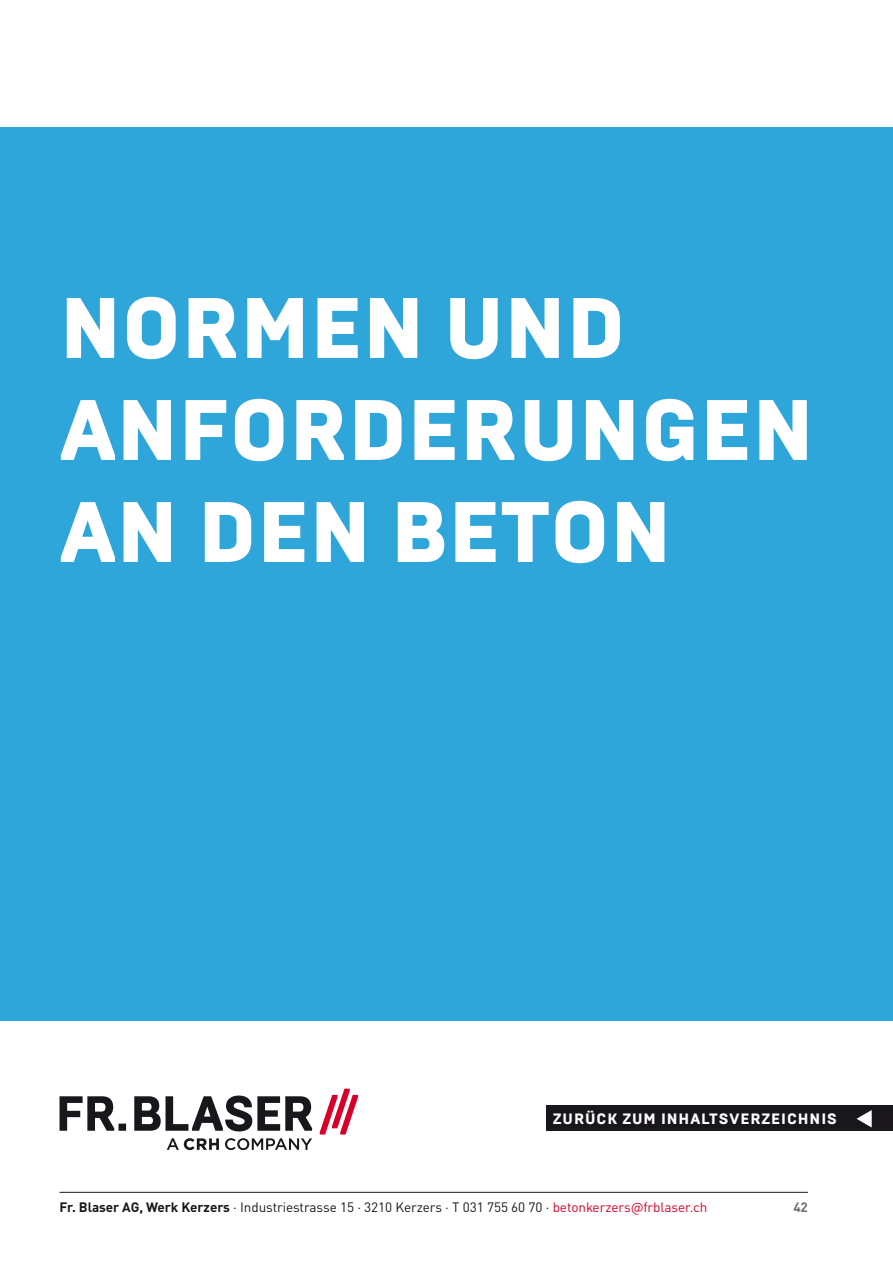
<style>
.page{position:relative;width:893px;height:1263px;background:#fff}
.page>*{position:absolute;margin:0;border:0;box-sizing:border-box;transform-origin:0 0}
.t1{font:900 85.5px/102px "Brutal Type";color:#fff}
.t2{font:800 15px "Brutal Type";letter-spacing:.06em;color:#fff}
.t3{font:13.5px "DIN Pro";letter-spacing:-.005em;color:#1a171c}
.t4{font:700 13.5px "DIN Pro";color:#707173}
.s1{font-weight:700}
.s2{color:#d6002b}
</style>
<div class="page">
<hr style="left:60px;top:1192px;width:748px;height:1px;background:#1a171c">
<div style="left:0;top:128px;width:893px;height:892px;background:#2fa6da"></div>
<div style="left:546px;top:1106px;width:347px;height:25px;background:#1a171c"></div>
<svg style="left:856px;top:1110px;width:16px;height:17px"></svg>
<svg style="left:60px;top:1095px;width:252px;height:36px"></svg>
<svg style="left:320px;top:1089px;width:38px;height:45px"></svg>
<svg style="left:167px;top:1138px;width:52px;height:12px"></svg>
<svg style="left:225px;top:1138px;width:87px;height:12px"></svg>
<h1 class="t1" style="left:60px;top:277px;width:756px">NORMEN UND<br>ANFORDERUNGEN<br>AN DEN BETON</h1>
<p class="t2" style="left:553px;top:1109px;width:286px">ZURÜCK ZUM INHALTSVERZEICHNIS</p>
<p class="t3" style="left:60px;top:1196px;width:649px"><span class="s1">Fr. Blaser AG, Werk Kerzers</span> · Industriestrasse 15 · 3210 Kerzers · T 031 755 60 70 · <span class="s2">betonkerzers@frblaser.ch</span></p>
<p class="t4" style="left:793px;top:1195px;width:16px">42</p>
</div>
